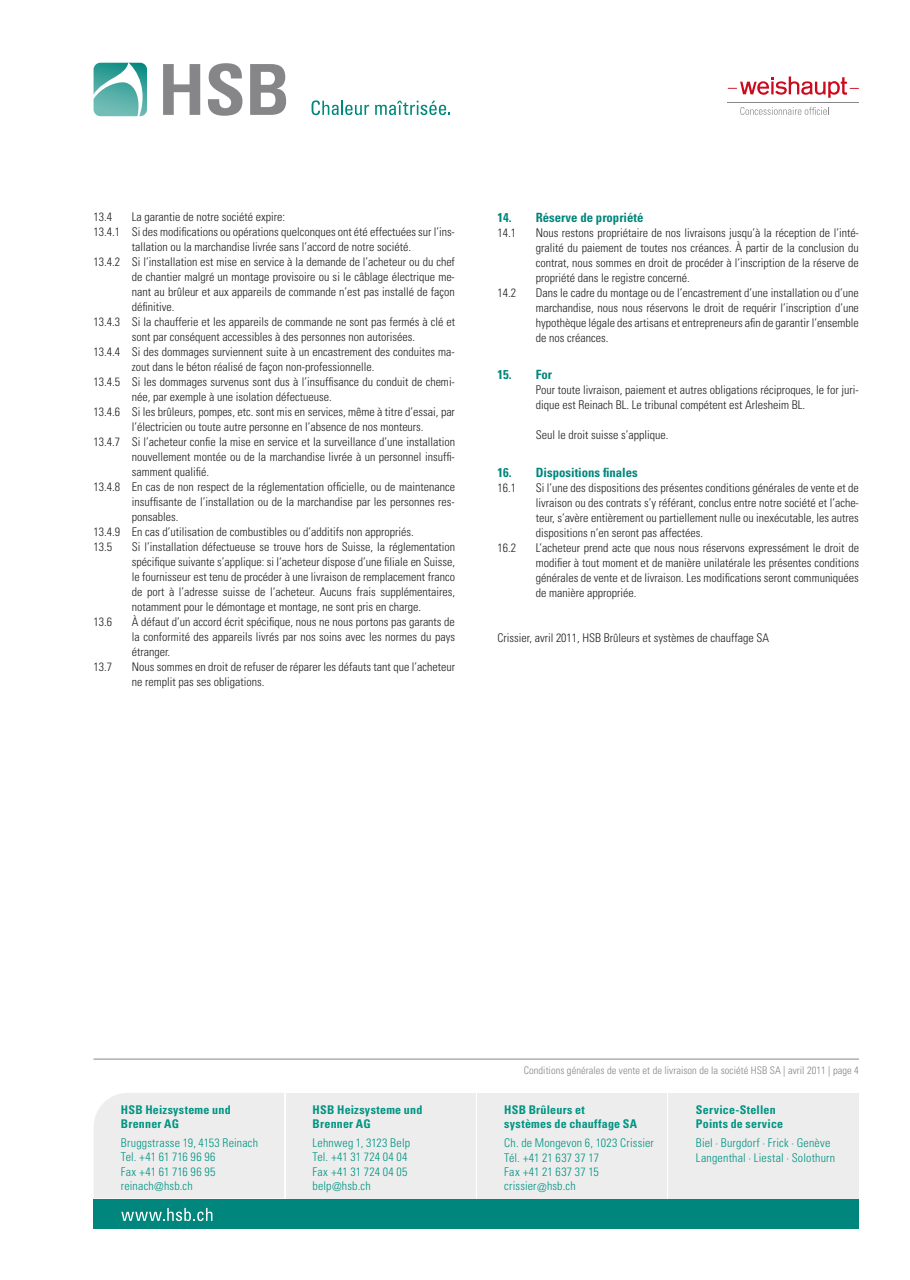
<style>
.page{position:relative;width:910px;height:1280px;background:#fff}
.page>*{position:absolute;margin:0;border:0;box-sizing:border-box;transform-origin:0 0}
.t1{font:700 condensed 12.75px "Univers LT Std";color:#00867c}
.Lauftext_Einzug{font:300 condensed 12px/15px "Univers LT Std";color:#231f20;text-align:justify}
.t2{font:300 condensed 12px/14.4px "Univers LT Std";letter-spacing:.015em;color:#009483}
.t3{font:700 condensed 12px/14.4px "Univers LT Std";letter-spacing:.02em;color:#009483}
.Lauftext{font:300 condensed 12px "Univers LT Std";color:#231f20}
.Lauftext-2{font:300 condensed 10.5px "Univers LT Std";letter-spacing:.005em;color:#868689}
</style>
<div class="page">
<svg style="left:163px;top:64px;width:37px;height:51px"></svg>
<svg style="left:208px;top:63px;width:35px;height:53px"></svg>
<svg style="left:250px;top:64px;width:36px;height:51px"></svg>
<svg style="left:94px;top:63px;width:53px;height:53px"></svg>
<svg style="left:312px;top:100px;width:57px;height:15px"></svg>
<svg style="left:375px;top:101px;width:75px;height:14px"></svg>
<svg style="left:728px;top:76px;width:131px;height:22px"></svg>
<svg style="left:740px;top:107px;width:89px;height:8px"></svg>
<hr style="left:728px;top:103px;width:131px;height:1px;background:#878789">
<div style="left:286px;top:1093px;width:189px;height:105px;background:#ededed"></div>
<div style="left:668px;top:1093px;width:191px;height:105px;background:#ededed"></div>
<div style="left:94px;top:1093px;width:190px;height:105px;background:#ededed"></div>
<div style="left:477px;top:1093px;width:190px;height:105px;background:#ededed"></div>
<div style="left:94px;top:1200px;width:765px;height:29px;background:#00867c"></div>
<svg style="left:121px;top:1208px;width:91px;height:13px"></svg>
<hr style="left:94px;top:1059px;width:765px;height:1px;background:#868689">
<p class="Lauftext_Einzug" style="left:94px;top:210px;width:20px">13.4</p>
<p class="Lauftext_Einzug" style="left:132px;top:210px;width:155px">La garantie de notre société expire:</p>
<p class="Lauftext_Einzug" style="left:94px;top:225px;width:363px;text-align:center">13.4.1 Si des modifications ou opérations quelconques ont été effectuées sur l’ins&shy;tallation ou la marchandise livrée sans l’accord de notre société.</p>
<p class="Lauftext_Einzug" style="left:132px;top:255px;width:325px;text-indent:-38px">13.4.2 Si l’installation est mise en service à la demande de l’acheteur ou du chef de chantier malgré un montage provisoire ou si le câblage électrique me&shy;nant au brûleur et aux appareils de commande n’est pas installé de façon définitive.</p>
<p class="Lauftext_Einzug" style="left:94px;top:315px;width:363px;text-align:center">13.4.3 Si la chaufferie et les appareils de commande ne sont pas fermés à clé et sont par conséquent accessibles à des personnes non autorisées.</p>
<p class="Lauftext_Einzug" style="left:132px;top:345px;width:325px;text-indent:-38px">13.4.4 Si des dommages surviennent suite à un encastrement des conduites ma&shy;zout dans le béton réalisé de façon non-professionnelle.</p>
<p class="Lauftext_Einzug" style="left:132px;top:375px;width:325px;text-indent:-38px">13.4.5 Si les dommages survenus sont dus à l’insuffisance du conduit de chemi&shy;née, par exemple à une isolation défectueuse.</p>
<p class="Lauftext_Einzug" style="left:94px;top:405px;width:363px;text-align:center">13.4.6 Si les brûleurs, pompes, etc. sont mis en services, même à titre d’essai, par l’électricien ou toute autre personne en l’absence de nos monteurs.</p>
<p class="Lauftext_Einzug" style="left:132px;top:435px;width:325px;text-indent:-38px">13.4.7 Si l’acheteur confie la mise en service et la surveillance d’une installation nouvellement montée ou de la marchandise livrée à un personnel insuffi&shy;samment qualifié.</p>
<p class="Lauftext_Einzug" style="left:132px;top:480px;width:325px;text-indent:-38px">13.4.8 En cas de non respect de la réglementation officielle, ou de maintenance insuffisante de l’installation ou de la marchandise par les personnes res&shy;ponsables.</p>
<p class="Lauftext_Einzug" style="left:94px;top:525px;width:322px">13.4.9 En cas d’utilisation de combustibles ou d’additifs non appropriés.</p>
<p class="Lauftext_Einzug" style="left:94px;top:540px;width:20px">13.5</p>
<p class="Lauftext_Einzug" style="left:132px;top:540px;width:325px">Si l’installation défectueuse se trouve hors de Suisse, la réglementation spécifique suivante s’applique: si l‘acheteur dispose d’une filiale en Suisse, le fournisseur est tenu de procéder à une livraison de remplacement franco de port à l’adresse suisse de l‘acheteur. Aucuns frais supplémentaires, notamment pour le démontage et montage, ne sont pris en charge.</p>
<p class="Lauftext_Einzug" style="left:94px;top:615px;width:20px">13.6</p>
<p class="Lauftext_Einzug" style="left:132px;top:615px;width:325px">À défaut d’un accord écrit spécifique, nous ne nous portons pas garants de la conformité des appareils livrés par nos soins avec les normes du pays étranger.</p>
<p class="Lauftext_Einzug" style="left:94px;top:660px;width:20px">13.7</p>
<p class="Lauftext_Einzug" style="left:132px;top:660px;width:325px">Nous sommes en droit de refuser de réparer les défauts tant que l’acheteur ne remplit pas ses obligations.</p>
<p class="t1" style="left:497px;top:209px;width:147px">14. Réserve de propriété</p>
<p class="Lauftext_Einzug" style="left:497px;top:225px;width:20px">14.1</p>
<p class="Lauftext_Einzug" style="left:536px;top:225px;width:325px">Nous restons propriétaire de nos livraisons jusqu’à la réception de l’inté&shy;gralité du paiement de toutes nos créances. À partir de la conclusion du contrat, nous sommes en droit de procéder à l’inscription de la réserve de propriété dans le registre concerné.</p>
<p class="Lauftext_Einzug" style="left:497px;top:285px;width:20px">14.2</p>
<p class="Lauftext_Einzug" style="left:536px;top:285px;width:325px">Dans le cadre du montage ou de l’encastrement d’une installation ou d’une marchandise, nous nous réservons le droit de requérir l’inscription d’une hypothèque légale des artisans et entrepreneurs afin de garantir l’ensemble de nos créances.</p>
<p class="t1" style="left:497px;top:367px;width:56px">15. For</p>
<p class="Lauftext_Einzug" style="left:536px;top:383px;width:325px">Pour toute livraison, paiement et autres obligations réciproques, le for juri&shy;dique est Reinach BL. Le tribunal compétent est Arlesheim BL.</p>
<p class="Lauftext_Einzug" style="left:536px;top:428px;width:134px">Seul le droit suisse s’applique.</p>
<p class="t1" style="left:497px;top:464px;width:142px">16. Dispositions finales</p>
<p class="Lauftext_Einzug" style="left:497px;top:480px;width:20px">16.1</p>
<p class="Lauftext_Einzug" style="left:536px;top:480px;width:325px">Si l’une des dispositions des présentes conditions générales de vente et de livraison ou des contrats s’y référant, conclus entre notre société et l’ache&shy;teur, s’avère entièrement ou partiellement nulle ou inexécutable, les autres dispositions n’en seront pas affectées.</p>
<p class="Lauftext_Einzug" style="left:497px;top:540px;width:20px">16.2</p>
<p class="Lauftext_Einzug" style="left:536px;top:540px;width:325px">L’acheteur prend acte que nous nous réservons expressément le droit de modifier à tout moment et de manière unilatérale les présentes conditions générales de vente et de livraison. Les modifications seront communiquées de manière appropriée.</p>
<p class="Lauftext" style="left:497px;top:630px;width:273px">Crissier, avril 2011, HSB Brûleurs et systèmes de chauffage SA</p>
<p class="t3" style="left:121px;top:1102px;width:111px">HSB Heizsysteme und<br>Brenner AG</p>
<p class="t2" style="left:121px;top:1135px;width:139px">Bruggstrasse 19, 4153 Reinach<br>Tel. +41 61 716 96 96<br>Fax +41 61 716 96 95 reinach@hsb.ch</p>
<p class="t3" style="left:313px;top:1102px;width:111px">HSB Heizsysteme und<br>Brenner AG</p>
<p class="t2" style="left:313px;top:1135px;width:99px">Lehnweg 1, 3123 Belp<br>Tel. +41 31 724 04 04<br>Fax +41 31 724 04 05 belp@hsb.ch</p>
<p class="Lauftext-2" style="left:524px;top:1063px;width:337px">Conditions générales de vente et de livraison de la société HSB SA | avril 2011 | page 4</p>
<p class="t3" style="left:504px;top:1102px;width:134px">HSB Brûleurs et<br>systèmes de chauffage SA</p>
<p class="t2" style="left:504px;top:1136px;width:151px">Ch. de Mongevon 6, 1023 Crissier<br>Tél. +41 21 637 37 17<br>Fax +41 21 637 37 15 crissier@hsb.ch</p>
<p class="t3" style="left:696px;top:1102px;width:89px">Service-Stellen<br>Points de service</p>
<p class="t2" style="left:696px;top:1136px;width:141px">Biel ∙ Burgdorf ∙ Frick ∙ Genève<br>Langenthal ∙ Liestal ∙ Solothurn</p>
</div>
